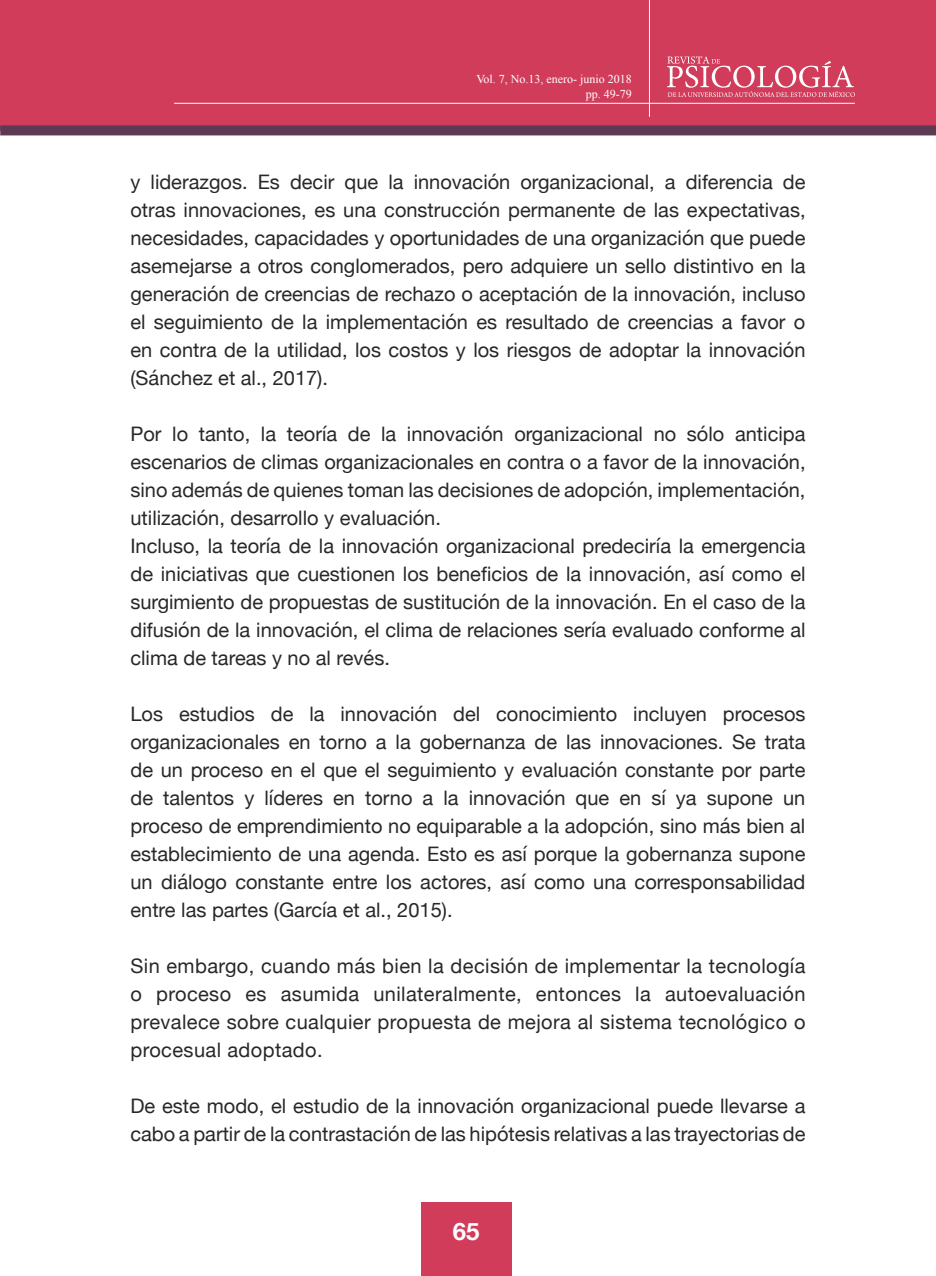
<style>
.page{position:relative;width:936px;height:1276px;background:#fff}
.page>*{position:absolute;margin:0;border:0;box-sizing:border-box;transform-origin:0 0}
.t1{font:700 24px "Helvetica Neue";color:#fafdff}
.t2{font:20px/28px "Helvetica Neue";color:#292829;text-align:justify}
.t3{font:12px/14.4px "Times New Roman";color:#fff;text-align:right}
</style>
<div class="page">
<div style="left:0;top:0;width:935px;height:130px;background:#d13c5b"></div>
<div style="left:1px;top:125px;width:934px;height:10px;background:#5c3a53"></div>
<svg style="left:667px;top:56px;width:187px;height:41px"></svg>
<hr style="left:174px;top:103px;width:680px;height:1px;background:#fff">
<hr style="left:649px;top:0;width:1px;height:117px;background:#fff">
<div style="left:421px;top:1202px;width:90px;height:74px;background:#d13c5b"></div>
<p class="t3" style="left:476px;top:72px;width:157px">Vol. 7, No.13, enero- junio 2018 pp. 49-79</p>
<p class="t2" style="left:130px;top:169px;width:676px">y liderazgos. Es decir que la innovación organizacional, a diferencia de otras innovaciones, es una construcción permanente de las expectativas, necesidades, capacidades y oportunidades de una organización que puede asemejarse a otros conglomerados, pero adquiere un sello distintivo en la generación de creencias de rechazo o aceptación de la innovación, incluso el seguimiento de la implementación es resultado de creencias a favor o en contra de la utilidad, los costos y los riesgos de adoptar la innovación (Sánchez et al., 2017).</p>
<p class="t2" style="left:130px;top:421px;width:676px;text-align:left">Por lo tanto, la teoría de la innovación organizacional no sólo anticipa escenarios de climas organizacionales en contra o a favor de la innovación, sino además de quienes toman las decisiones de adopción, implementación, utilización, desarrollo y evaluación.<br>Incluso, la teoría de la innovación organizacional predeciría la emergencia de iniciativas que cuestionen los beneficios de la innovación, así como el surgimiento de propuestas de sustitución de la innovación. En el caso de la difusión de la innovación, el clima de relaciones sería evaluado conforme al clima de tareas y no al revés.</p>
<p class="t2" style="left:130px;top:701px;width:676px">Los estudios de la innovación del conocimiento incluyen procesos organizacionales en torno a la gobernanza de las innovaciones. Se trata de un proceso en el que el seguimiento y evaluación constante por parte de talentos y líderes en torno a la innovación que en sí ya supone un proceso de emprendimiento no equiparable a la adopción, sino más bien al establecimiento de una agenda. Esto es así porque la gobernanza supone un diálogo constante entre los actores, así como una corresponsabilidad entre las partes (García et al., 2015).</p>
<p class="t2" style="left:130px;top:953px;width:676px">Sin embargo, cuando más bien la decisión de implementar la tecnología o proceso es asumida unilateralmente, entonces la autoevaluación prevalece sobre cualquier propuesta de mejora al sistema tecnológico o procesual adoptado.</p>
<p class="t2" style="left:130px;top:1093px;width:676px">De este modo, el estudio de la innovación organizacional puede llevarse a cabo a partir de la contrastación de las hipótesis relativas a las trayectorias de</p>
<p class="t1" style="left:452px;top:1212px;width:28px">65</p>
</div>
